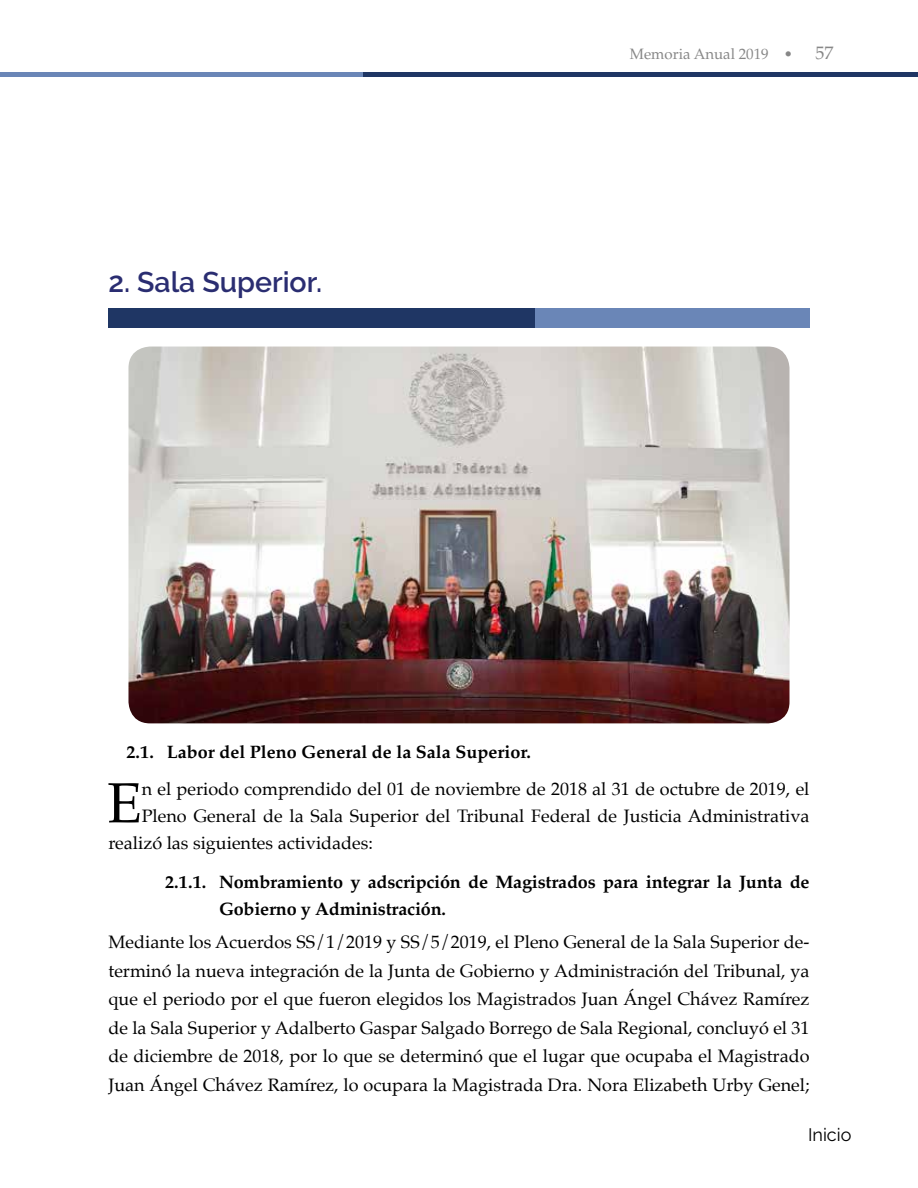
<style>
.page{position:relative;width:918px;height:1188px;background:#fff}
.page>*{position:absolute;margin:0;border:0;box-sizing:border-box;transform-origin:0 0}
.t1{font:56.55px "Palatino LT Std";color:#000}
.t2{font:600 28.5px "Raleway";color:#2a2d71}
.t3{font:18px/28.5px "Palatino";color:#000;text-align:justify}
.t4{font:700 18px/27px "Palatino";letter-spacing:-.01em;color:#000}
.t5{font:700 18px "Palatino LT Std";color:#000}
.t6{font:18px "Raleway";color:#000}
.t7{font:15px "Palatino LT Std";color:#878787}
.s1{font-size:18px}
.s2{font-family:"Palatino LT Std"}
</style>
<div class="page">
<div style="left:0;top:72px;width:363px;height:5px;background:#6a86b7"></div>
<div style="left:363px;top:72px;width:555px;height:5px;background:#1f3664"></div>
<div style="left:108px;top:308px;width:428px;height:19px;background:#1f3664"></div>
<div style="left:535px;top:308px;width:275px;height:19px;background:#6a86b7"></div>
<img style="left:128px;top:347px;width:662px;height:376px">
<h2 class="t2" style="left:108px;top:266px;width:215px">2. Sala Superior.</h2>
<p class="t7" style="left:630px;top:45px;width:205px">Memoria Anual 2019 • <span class="s1">57</span></p>
<p class="t5" style="left:126px;top:741px;width:406px">2.1. Labor del Pleno General de la Sala Superior.</p>
<h1 class="t1" style="left:107px;top:770px;width:36px">E</h1>
<p class="t3" style="left:142px;top:775px;width:669px"><span class="s2">n</span> el periodo comprendido del 01 de noviembre de 2018 al 31 de octubre de 2019, el</p>
<p class="t3" style="left:142px;top:802px;width:669px">Pleno General de la Sala Superior del Tribunal Federal de Justicia Administrativa</p>
<p class="t3" style="left:108px;top:829px;width:266px">realizó las siguientes actividades:</p>
<p class="t4" style="left:219px;top:868px;width:592px;text-indent:-54px"><span class="s2">2.1.1. N</span>ombramiento y adscripción de Magistrados para integrar la Junta de<br>Gobierno y Administración.</p>
<p class="t3" style="left:108px;top:928px;width:703px">Mediante los Acuerdos SS/1/2019 y SS/5/2019, el Pleno General de la Sala Superior de&shy;terminó la nueva integración de la Junta de Gobierno y Administración del Tribunal, ya que el periodo por el que fueron elegidos los Magistrados Juan Ángel Chávez Ramírez de la Sala Superior y Adalberto Gaspar Salgado Borrego de Sala Regional, concluyó el 31 de diciembre de 2018, por lo que se determinó que el lugar que ocupaba el Magistrado Juan Ángel Chávez Ramírez, lo ocupara la Magistrada Dra. Nora Elizabeth Urby Genel;</p>
<p class="t6" style="left:808px;top:1124px;width:45px">Inicio</p>
</div>
